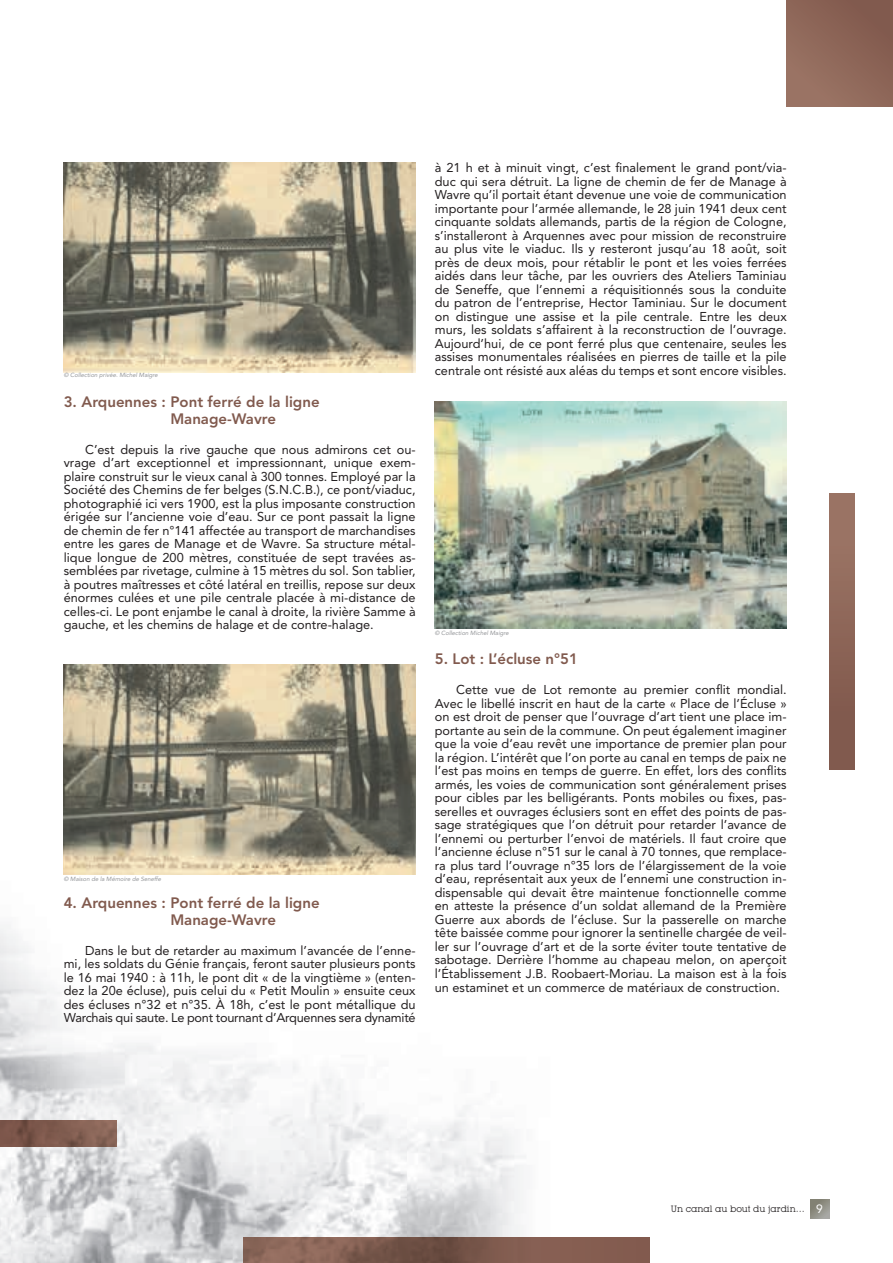
<style>
.page{position:relative;width:893px;height:1263px;background:#fff}
.page>*{position:absolute;margin:0;border:0;box-sizing:border-box;transform-origin:0 0}
.t1{font:800 15px/16.5px "Avenir";color:#815a4e}
.t2{font:12.75px/13.5px "Avenir";color:#231f20;text-align:justify}
.t3{font:12px "Avenir";color:#fff}
.t4{font:9px "Lubalin Graph IT Cby BT";color:#231f20}
.t5{font:italic 6px "Avenir";color:#939598}
</style>
<div class="page">
<img style="left:0;top:925px;width:50px;height:338px">
<img style="left:50px;top:988px;width:51px;height:275px">
<img style="left:101px;top:1043px;width:306px;height:220px">
<img style="left:64px;top:163px;width:352px;height:210px">
<img style="left:64px;top:665px;width:352px;height:210px">
<img style="left:435px;top:401px;width:352px;height:227px">
<div style="left:787px;top:0;width:106px;height:106px;background:linear-gradient(to right,#977061,#865e51)"></div>
<div style="left:560px;top:1237px;width:90px;height:26px;background:#845c50"></div>
<img style="left:243px;top:1237px;width:317px;height:26px">
<img style="left:0;top:1120px;width:116px;height:26px">
<div style="left:829px;top:493px;width:26px;height:277px;background:linear-gradient(to right,#8d6658,#8d6658)"></div>
<svg style="left:810px;top:1199px;width:19px;height:19px"></svg>
<p class="t5" style="left:64px;top:371px;width:96px">© Collection privée. Michel Maigre</p>
<p class="t1" style="left:170px;top:394px;width:151px;text-indent:-107px">3. Arquennes : Pont ferré de la ligne<br>Manage-Wavre</p>
<p class="t2" style="left:64px;top:443px;width:353px;text-indent:21px">C’est depuis la rive gauche que nous admirons cet ou&shy;vrage d’art exceptionnel et impressionnant, unique exem&shy;plaire construit sur le vieux canal à 300 tonnes. Employé par la Société des Chemins de fer belges (S.N.C.B.), ce pont/viaduc, photographié ici vers 1900, est la plus imposante construction érigée sur l’ancienne voie d’eau. Sur ce pont passait la ligne de chemin de fer n°141 affectée au transport de marchandises entre les gares de Manage et de Wavre. Sa structure métal&shy;lique longue de 200 mètres, constituée de sept travées as&shy;semblées par rivetage, culmine à 15 mètres du sol. Son tablier, à poutres maîtresses et côté latéral en treillis, repose sur deux énormes culées et une pile centrale placée à mi-distance de celles-ci. Le pont enjambe le canal à droite, la rivière Samme à gauche, et les chemins de halage et de contre-halage.</p>
<p class="t5" style="left:64px;top:876px;width:99px">© Maison de la Mémoire de Seneffe</p>
<p class="t1" style="left:170px;top:894px;width:151px;text-indent:-107px">4. Arquennes : Pont ferré de la ligne<br>Manage-Wavre</p>
<p class="t2" style="left:64px;top:943px;width:353px;text-indent:21px">Dans le but de retarder au maximum l’avancée de l’enne&shy;mi, les soldats du Génie français, feront sauter plusieurs ponts le 16 mai 1940 : à 11h, le pont dit « de la vingtième » (enten&shy;dez la 20e écluse), puis celui du « Petit Moulin » ensuite ceux des écluses n°32 et n°35. À 18h, c’est le pont métallique du Warchais qui saute. Le pont tournant d’Arquennes sera dynamité</p>
<p class="t2" style="left:435px;top:161px;width:353px">à 21 h et à minuit vingt, c’est finalement le grand pont/via&shy;duc qui sera détruit. La ligne de chemin de fer de Manage à Wavre qu’il portait étant devenue une voie de communication importante pour l’armée allemande, le 28 juin 1941 deux cent cinquante soldats allemands, partis de la région de Cologne, s’installeront à Arquennes avec pour mission de reconstruire au plus vite le viaduc. Ils y resteront jusqu’au 18 août, soit près de deux mois, pour rétablir le pont et les voies ferrées aidés dans leur tâche, par les ouvriers des Ateliers Taminiau de Seneffe, que l’ennemi a réquisitionnés sous la conduite du patron de l’entreprise, Hector Taminiau. Sur le document on distingue une assise et la pile centrale. Entre les deux murs, les soldats s’affairent à la reconstruction de l’ouvrage.<br>Aujourd’hui, de ce pont ferré plus que centenaire, seules les assises monumentales réalisées en pierres de taille et la pile centrale ont résisté aux aléas du temps et sont encore visibles.</p>
<p class="t5" style="left:435px;top:629px;width:76px">© Collection Michel Maigre</p>
<p class="t1" style="left:435px;top:651px;width:145px">5. Lot : L’écluse n°51</p>
<p class="t2" style="left:435px;top:683px;width:353px;text-indent:21px">Cette vue de Lot remonte au premier conflit mondial.<br>Avec le libellé inscrit en haut de la carte « Place de l’Écluse » on est droit de penser que l’ouvrage d’art tient une place im&shy;portante au sein de la commune. On peut également imaginer que la voie d’eau revêt une importance de premier plan pour la région. L’intérêt que l’on porte au canal en temps de paix ne l’est pas moins en temps de guerre. En effet, lors des conflits armés, les voies de communication sont généralement prises pour cibles par les belligérants. Ponts mobiles ou fixes, pas&shy;serelles et ouvrages éclusiers sont en effet des points de pas&shy;sage stratégiques que l’on détruit pour retarder l’avance de l’ennemi ou perturber l’envoi de matériels. Il faut croire que l’ancienne écluse n°51 sur le canal à 70 tonnes, que remplace&shy;ra plus tard l’ouvrage n°35 lors de l’élargissement de la voie d’eau, représentait aux yeux de l’ennemi une construction in&shy;dispensable qui devait être maintenue fonctionnelle comme en atteste la présence d’un soldat allemand de la Première Guerre aux abords de l’écluse. Sur la passerelle on marche tête baissée comme pour ignorer la sentinelle chargée de veil&shy;ler sur l’ouvrage d’art et de la sorte éviter toute tentative de sabotage. Derrière l’homme au chapeau melon, on aperçoit l’Établissement J.B. Roobaert-Moriau. La maison est à la fois un estaminet et un commerce de matériaux de construction.</p>
<p class="t4" style="left:671px;top:1203px;width:135px">Un canal au bout du jardin…</p>
<p class="t3" style="left:816px;top:1202px;width:8px">9</p>
</div>
